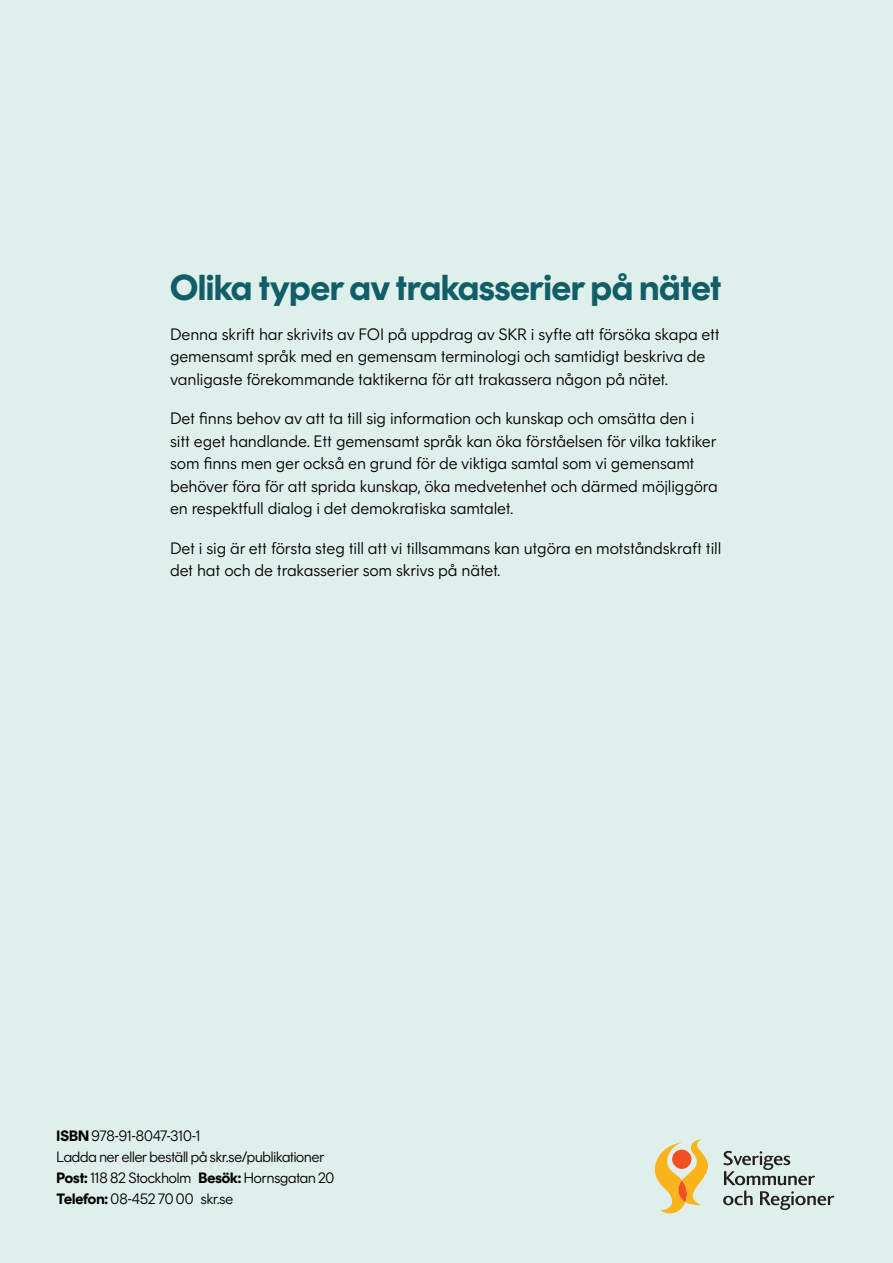
<style>
.page{position:relative;width:893px;height:1263px;background:#dfefeb}
.page>*{position:absolute;margin:0;border:0;box-sizing:border-box;transform-origin:0 0}
.t1{font:700 36px "Rund Display";color:#115e67}
.t2{font:300 16.5px/22.5px "Rund Text";letter-spacing:-.01em;color:#000}
.Baksida___Avsändare___Pastellrosa{font:300 15px "Rund Display";letter-spacing:-.005em;color:#000}
.Baksida___Avsändare___Pastellrosa-2{font:300 15px "Rund Display";letter-spacing:-.025em;color:#000}
.s1{font-weight:700}
</style>
<div class="page">
<svg style="left:655px;top:1139px;width:53px;height:74px"></svg>
<svg style="left:723px;top:1151px;width:111px;height:59px"></svg>
<h1 class="t1" style="left:170px;top:266px;width:553px">Olika typer av trakasserier på nätet</h1>
<p class="t2" style="left:170px;top:323px;width:551px">Denna skrift har skrivits av FOI på uppdrag av SKR i syfte att försöka skapa ett gemensamt språk med en gemensam terminologi och samtidigt beskriva de vanligaste förekommande taktikerna för att trakassera någon på nätet.</p>
<p class="t2" style="left:170px;top:407px;width:549px">Det finns behov av att ta till sig information och kunskap och omsätta den i sitt eget handlande. Ett gemensamt språk kan öka förståelsen för vilka taktiker som finns men ger också en grund för de viktiga samtal som vi gemensamt behöver föra för att sprida kunskap, öka medvetenhet och därmed möjliggöra en respektfull dialog i det demokratiska samtalet.</p>
<p class="t2" style="left:170px;top:537px;width:553px">Det i sig är ett första steg till att vi tillsammans kan utgöra en motståndskraft till det hat och de trakasserier som skrivs på nätet.</p>
<p class="Baksida___Avsändare___Pastellrosa-2" style="left:57px;top:1127px;width:146px"><span class="s1">ISBN</span> 978-91-8047-310-1</p>
<p class="Baksida___Avsändare___Pastellrosa" style="left:57px;top:1148px;width:269px">Ladda ner eller beställ på skr.se/publikationer</p>
<p class="Baksida___Avsändare___Pastellrosa" style="left:57px;top:1169px;width:279px"><span class="s1">Post:</span> 118 82 Stockholm <span class="s1">Besök:</span> Hornsgatan 20</p>
<p class="Baksida___Avsändare___Pastellrosa" style="left:57px;top:1190px;width:178px"><span class="s1">Telefon:</span> 08-452 70 00 skr.se</p>
</div>
